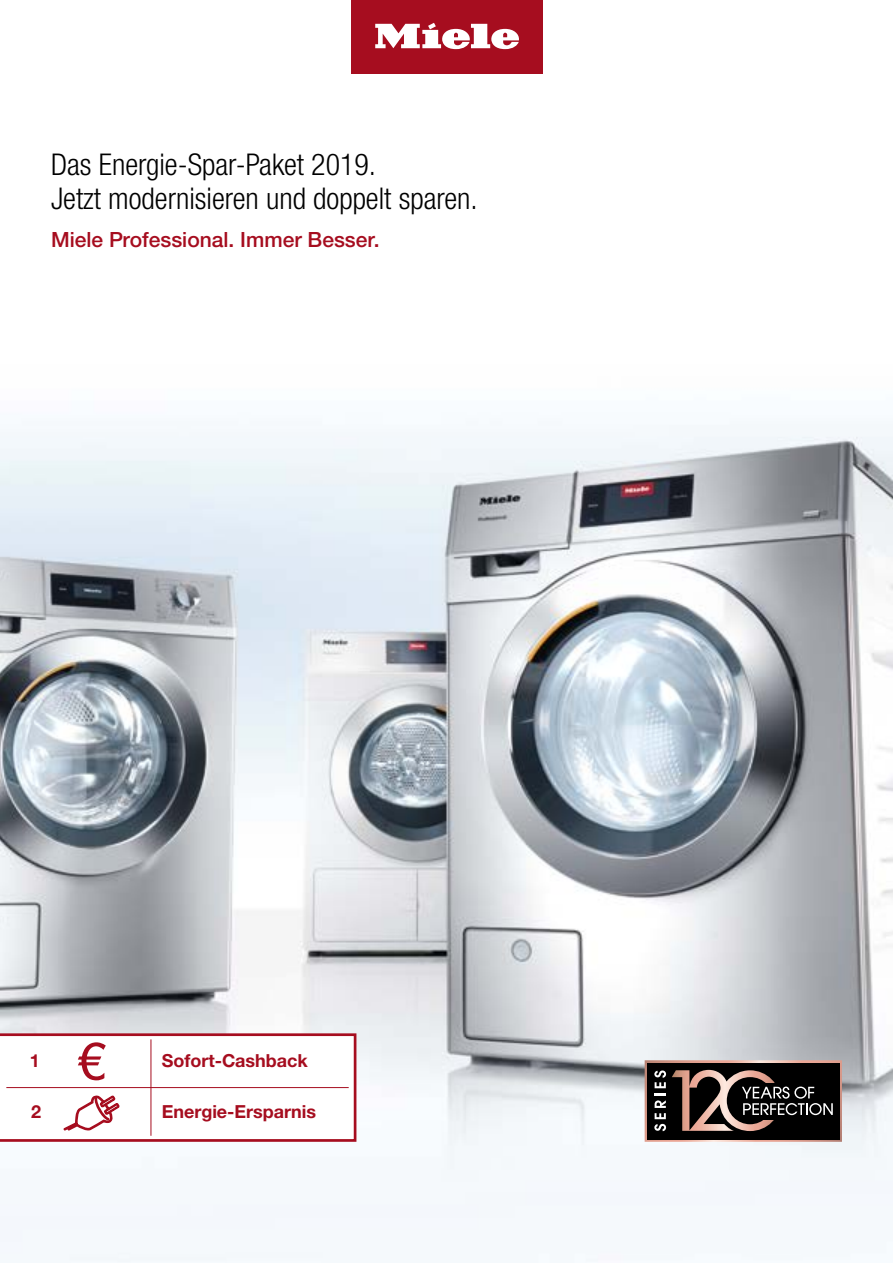
<style>
.page{position:relative;width:893px;height:1263px;background:#fff}
.page>*{position:absolute;margin:0;border:0;box-sizing:border-box;transform-origin:0 0}
.t1{font:51.3px "Helvetica Neue LTW1 G";color:#a60d1f}
.t2{font:300 condensed 30px/34px "Helvetica Neue LTW1 G";color:#000}
.t3{font:500 21px "Helvetica Neue LTW1 G";color:#a60d1f}
.t4{font:700 18px "Helvetica Neue LTW1 G";color:#a60d1f}
</style>
<div class="page">
<div style="left:351px;top:0;width:191px;height:73px;background:#a60d1f"></div>
<svg style="left:375px;top:22px;width:144px;height:27px"></svg>
<img style="left:0;top:424px;width:893px;height:838px">
<svg style="left:645px;top:1060px;width:197px;height:82px;background:#403532"></svg>
<svg style="left:0;top:1033px;width:356px;height:109px"></svg>
<p class="t2" style="left:51px;top:147px;width:428px">Das Energie-Spar-Paket 2019.<br>Jetzt modernisieren und doppelt sparen.</p>
<p class="t3" style="left:51px;top:227px;width:330px">Miele Professional. Immer Besser.</p>
<h1 class="t1" style="left:77px;top:1030px;width:30px">€</h1>
<p class="t4" style="left:30px;top:1050px;width:12px">1</p>
<p class="t4" style="left:162px;top:1049px;width:148px">Sofort-Cashback</p>
<p class="t4" style="left:31px;top:1101px;width:12px">2</p>
<p class="t4" style="left:162px;top:1101px;width:156px">Energie-Ersparnis</p>
</div>
